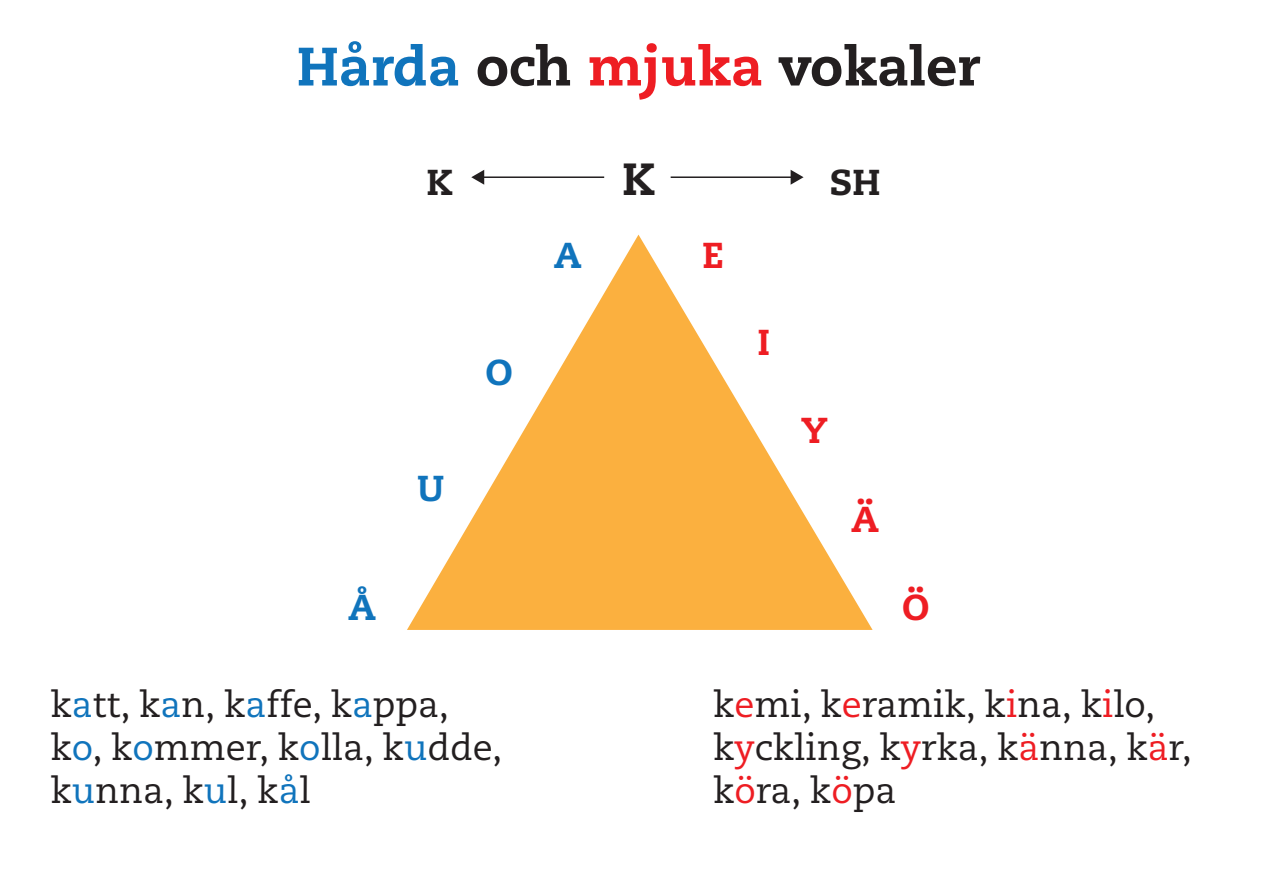
<style>
.page{position:relative;width:1263px;height:893px;background:#fff}
.page>*{position:absolute;margin:0;border:0;box-sizing:border-box;transform-origin:0 0}
.t1{font:800 54px "Caecilia";color:#231f20}
.t2{font:800 45px "Caecilia";color:#231f20}
.t3{font:36px/43.2px "Caecilia";color:#231f20}
.t4{font:800 36px "Caecilia";color:#ee1d23}
.t5{font:800 36px "Caecilia";color:#1074bc}
.t6{font:800 36px "Caecilia";color:#231f20}
.s1{color:#1074bc}
.s2{color:#ee1d23}
</style>
<div class="page">
<svg style="left:407px;top:235px;width:465px;height:395px"></svg>
<hr style="left:482px;top:176px;width:122px;height:2px;background:#231f20">
<svg style="left:471px;top:170px;width:13px;height:15px"></svg>
<hr style="left:671px;top:176px;width:122px;height:2px;background:#231f20">
<svg style="left:791px;top:170px;width:12px;height:15px"></svg>
<h1 class="t1" style="left:297px;top:33px;width:685px"><span class="s1">Hårda</span> och <span class="s2">mjuka</span> vokaler</h1>
<p class="t6" style="left:426px;top:160px;width:27px">K</p>
<p class="t2" style="left:622px;top:151px;width:34px">K</p>
<p class="t6" style="left:830px;top:160px;width:52px">SH</p>
<p class="t5" style="left:348px;top:585px;width:30px">Å</p>
<p class="t5" style="left:417px;top:466px;width:29px">U</p>
<p class="t5" style="left:486px;top:350px;width:29px">O</p>
<p class="t5" style="left:554px;top:233px;width:30px">A</p>
<p class="t4" style="left:702px;top:233px;width:23px">E</p>
<p class="t4" style="left:757px;top:320px;width:14px">I</p>
<p class="t4" style="left:801px;top:408px;width:28px">Y</p>
<p class="t4" style="left:851px;top:497px;width:30px">Ä</p>
<p class="t4" style="left:902px;top:585px;width:29px">Ö</p>
<p class="t3" style="left:51px;top:683px;width:453px">k<span class="s1">a</span>tt, k<span class="s1">a</span>n, k<span class="s1">a</span>ffe, k<span class="s1">a</span>ppa, k<span class="s1">o</span>, k<span class="s1">o</span>mmer, k<span class="s1">o</span>lla, k<span class="s1">u</span>dde, k<span class="s1">u</span>nna, k<span class="s1">u</span>l, k<span class="s1">å</span>l</p>
<p class="t3" style="left:713px;top:683px;width:480px">k<span class="s2">e</span>mi, k<span class="s2">e</span>ramik, k<span class="s2">i</span>na, k<span class="s2">i</span>lo, k<span class="s2">y</span>ckling, k<span class="s2">y</span>rka, k<span class="s2">ä</span>nna, k<span class="s2">ä</span>r, k<span class="s2">ö</span>ra, k<span class="s2">ö</span>pa</p>
</div>
